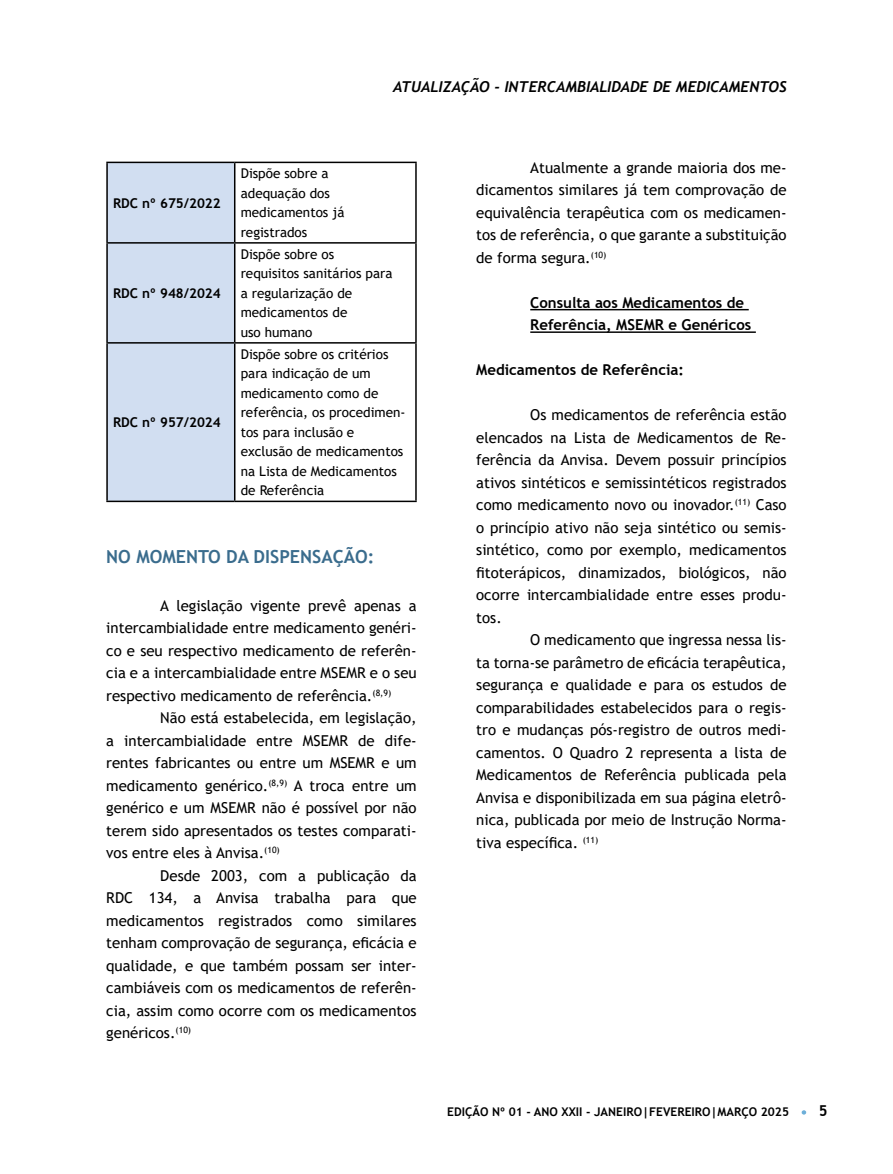
<style>
.page{position:relative;width:893px;height:1174px;background:#fff}
.page>*{position:absolute;margin:0;border:0;box-sizing:border-box;transform-origin:0 0}
.t1{font:700 18px "Trebuchet MS";color:#3a6c8d}
.t2{font:15px/22.5px "Trebuchet MS";color:#000;text-align:justify}
.t3{font:700 15px/22.5px "Trebuchet MS";color:#000}
.t4{font:italic 700 15px "Trebuchet";color:#000}
.t5{font:13.5px/19.5px "Trebuchet MS";color:#000}
.t6{font:700 13.5px "Trebuchet MS";color:#000}
.t7{font:700 12px "Trebuchet MS";color:#000}
</style>
<div class="page">
<svg style="left:802px;top:1110px;width:4px;height:4px"></svg>
<div style="left:108px;top:163px;width:126px;height:337px;background:#d1def1"></div>
<hr style="left:106px;top:162px;width:129px;height:1px;background:#000">
<hr style="left:106px;top:163px;width:2px;height:79px;background:#000">
<hr style="left:235px;top:162px;width:182px;height:1px;background:#000">
<hr style="left:234px;top:163px;width:1px;height:79px;background:#000">
<hr style="left:415px;top:163px;width:2px;height:79px;background:#000">
<hr style="left:106px;top:242px;width:129px;height:2px;background:#000">
<hr style="left:106px;top:244px;width:2px;height:98px;background:#000">
<hr style="left:235px;top:242px;width:182px;height:2px;background:#000">
<hr style="left:234px;top:244px;width:1px;height:98px;background:#000">
<hr style="left:415px;top:244px;width:2px;height:98px;background:#000">
<hr style="left:106px;top:342px;width:129px;height:1px;background:#000">
<hr style="left:106px;top:343px;width:2px;height:157px;background:#000">
<hr style="left:235px;top:342px;width:182px;height:1px;background:#000">
<hr style="left:234px;top:343px;width:1px;height:157px;background:#000">
<hr style="left:415px;top:343px;width:2px;height:157px;background:#000">
<hr style="left:106px;top:500px;width:129px;height:2px;background:#000">
<hr style="left:235px;top:500px;width:182px;height:2px;background:#000">
<hr style="left:530px;top:309px;width:219px;height:1px;background:#000">
<hr style="left:530px;top:331px;width:226px;height:2px;background:#000">
<p class="t4" style="left:393px;top:77px;width:395px">ATUALIZAÇÃO - INTERCAMBIALIDADE DE MEDICAMENTOS</p>
<p class="t6" style="left:113px;top:194px;width:109px">RDC nº 675/2022</p>
<p class="t6" style="left:113px;top:284px;width:109px">RDC nº 948/2024</p>
<p class="t6" style="left:113px;top:414px;width:109px">RDC nº 957/2024</p>
<p class="t5" style="left:241px;top:164px;width:105px">Dispõe sobre a adequação dos medicamentos já registrados</p>
<p class="t5" style="left:241px;top:244px;width:153px">Dispõe sobre os requisitos sanitários para a regularização de medicamentos de<br>uso humano</p>
<p class="t5" style="left:241px;top:344px;width:166px">Dispõe sobre os critérios para indicação de um medicamento como de referência, os procedimen&shy;tos para inclusão e exclusão de medicamentos na Lista de Medicamentos de Referência</p>
<p class="t1" style="left:106px;top:545px;width:270px">NO MOMENTO DA DISPENSAÇÃO:</p>
<p class="t2" style="left:106px;top:594px;width:312px;text-indent:54px">A legislação vigente prevê apenas a intercambialidade entre medicamento genéri&shy;co e seu respectivo medicamento de referên&shy;cia e a intercambialidade entre MSEMR e o seu respectivo medicamento de referência.<sup>(8,9)</sup></p>
<p class="t2" style="left:106px;top:706px;width:312px;text-indent:54px">Não está estabelecida, em legislação, a intercambialidade entre MSEMR de dife&shy;rentes fabricantes ou entre um MSEMR e um medicamento genérico.<sup>(8,9)</sup> A troca entre um genérico e um MSEMR não é possível por não terem sido apresentados os testes comparati&shy;vos entre eles à Anvisa.<sup>(10)</sup></p>
<p class="t2" style="left:106px;top:864px;width:312px;text-indent:54px">Desde 2003, com a publicação da RDC 134, a Anvisa trabalha para que medicamentos registrados como similares tenham comprovação de segurança, eficácia e qualidade, e que também possam ser inter&shy;cambiáveis com os medicamentos de referên&shy;cia, assim como ocorre com os medicamentos genéricos.<sup>(10)</sup></p>
<p class="t2" style="left:476px;top:156px;width:312px;text-indent:54px">Atualmente a grande maioria dos me&shy;dicamentos similares já tem comprovação de equivalência terapêutica com os medicamen&shy;tos de referência, o que garante a substituição de forma segura.<sup>(10)</sup></p>
<p class="t3" style="left:530px;top:291px;width:223px">Consulta aos Medicamentos de<br>Referência, MSEMR e Genéricos</p>
<p class="t3" style="left:476px;top:359px;width:209px">Medicamentos de Referência:</p>
<p class="t2" style="left:476px;top:403px;width:312px;text-indent:54px">Os medicamentos de referência estão elencados na Lista de Medicamentos de Re&shy;ferência da Anvisa. Devem possuir princípios ativos sintéticos e semissintéticos registrados como medicamento novo ou inovador.<sup>(11)</sup> Caso o princípio ativo não seja sintético ou semis&shy;sintético, como por exemplo, medicamentos fitoterápicos, dinamizados, biológicos, não ocorre intercambialidade entre esses produ&shy;tos.</p>
<p class="t2" style="left:476px;top:628px;width:312px;text-indent:54px">O medicamento que ingressa nessa lis&shy;ta torna-se parâmetro de eficácia terapêutica, segurança e qualidade e para os estudos de comparabilidades estabelecidos para o regis&shy;tro e mudanças pós-registro de outros medi&shy;camentos. O Quadro 2 representa a lista de Medicamentos de Referência publicada pela Anvisa e disponibilizada em sua página eletrô&shy;nica, publicada por meio de Instrução Norma&shy;tiva específica. <sup>(11)</sup></p>
<p class="t7" style="left:447px;top:1104px;width:343px">EDIÇÃO Nº 01 - ANO XXII - JANEIRO|FEVEREIRO|MARÇO 2025</p>
<p class="t3" style="left:819px;top:1099px;width:10px">5</p>
</div>
